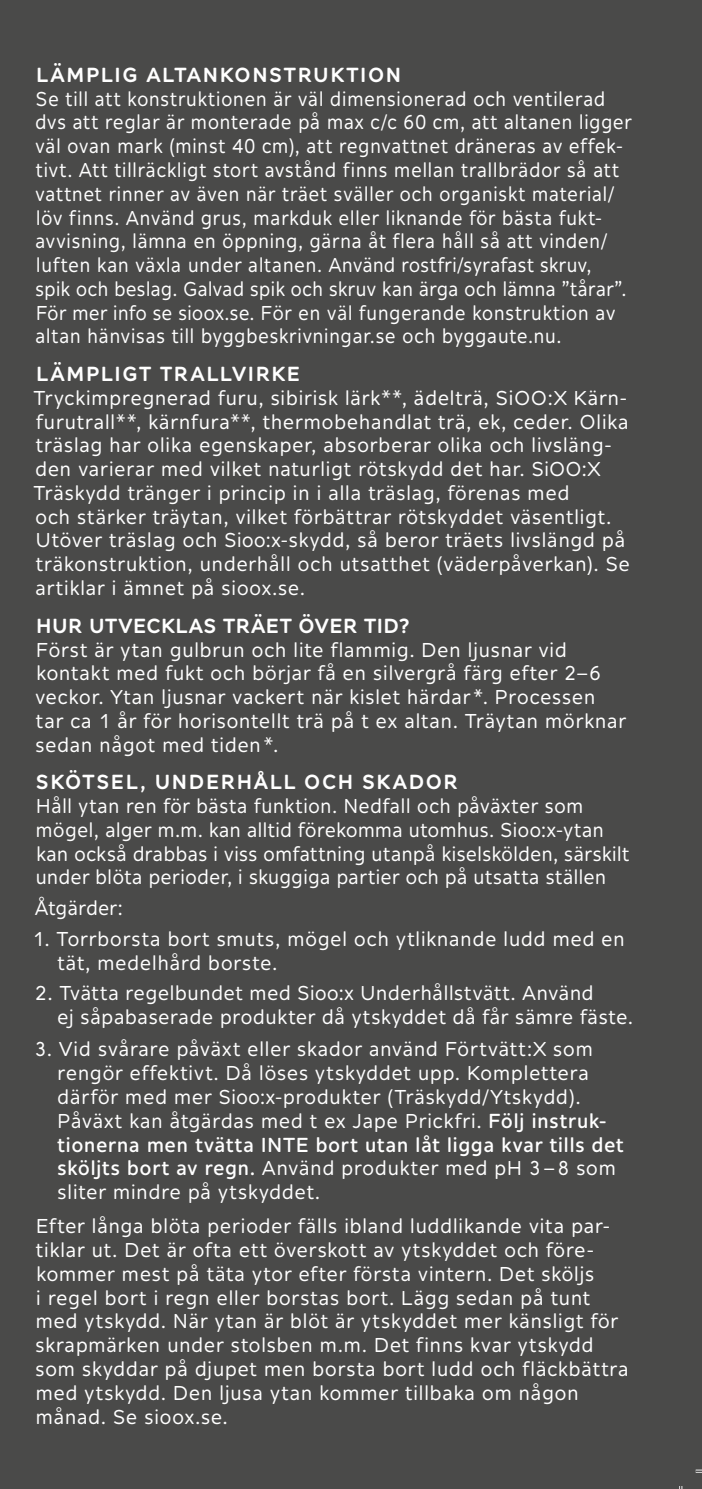
<style>
.page{position:relative;width:702px;height:1489px;background:#fff}
.page>*{position:absolute;margin:0;border:0;box-sizing:border-box;transform-origin:0 0}
.t1{font:19.75px/23.8px "Alleyn";letter-spacing:.015em;color:#fff}
.t2{font:19.75px/23.8px "Alleyn";letter-spacing:.015em;color:#fff;scale:.92 1}
.t3{font:19.75px/23.8px "Alleyn";letter-spacing:-.005em;color:#fff;scale:.95 1}
.t4{font:600 19.75px "Alleyn";letter-spacing:.08em;color:#fff}
.t5{font:600 19.75px "Alleyn";letter-spacing:.025em;color:#fff}
.t6{font:19.75px "Alleyn";letter-spacing:-.01em;color:#fff;scale:.95 1}
.s1{font-weight:500}
</style>
<div class="page">
<div style="left:0;top:0;width:701px;height:1488px;background:#4a4a49"></div>
<svg style="left:695px;top:1469px;width:7px;height:3px"></svg>
<p class="t4" style="left:36px;top:63px;width:366px">LÄMPLIG ALTANKONSTRUKTION</p>
<p class="t2" style="left:35px;top:86px;width:650px">Se till att konstruktionen är väl dimensionerad och ventilerad dvs att reglar är monterade på max c/c 60 cm, att altanen ligger väl ovan mark (minst 40 cm), att regnvattnet dräneras av effek&shy;tivt. Att tillräckligt stort avstånd finns mellan trallbrädor så att vattnet rinner av även när träet sväller och organiskt material/ löv finns. Använd grus, markduk eller liknande för bästa fukt&shy;avvisning, lämna en öppning, gärna åt flera håll så att vinden/ luften kan växla under altanen. Använd rostfri/syrafast skruv,<br>spik och beslag. Galvad spik och skruv kan ärga och lämna ”tårar”.<br>För mer info se sioox.se. För en väl fungerande konstruktion av altan hänvisas till byggbeskrivningar.se och byggaute.nu.</p>
<p class="t4" style="left:36px;top:362px;width:265px">LÄMPLIGT TRALLVIRKE</p>
<p class="t1" style="left:34px;top:385px;width:598px">Tryckimpregnerad furu, sibirisk lärk**, ädelträ, SiOO:X Kärn&shy;furutrall**, kärnfura**, thermobehandlat trä, ek, ceder. Olika träslag har olika egenskaper, absorberar olika och livsläng&shy;den varierar med vilket naturligt rötskydd det har. SiOO:X Träskydd tränger i princip in i alla träslag, förenas med<br>och stärker träytan, vilket förbättrar rötskyddet väsentligt.<br>Utöver träslag och Sioo:x-skydd, så beror träets livslängd på träkonstruktion, underhåll och utsatthet (väderpåverkan). Se artiklar i ämnet på sioox.se.</p>
<p class="t5" style="left:36px;top:613px;width:375px">HUR UTVECKLAS TRÄET ÖVER TID?</p>
<p class="t1" style="left:35px;top:637px;width:592px">Först är ytan gulbrun och lite flammig. Den ljusnar vid kontakt med fukt och börjar få en silvergrå färg efter 2–6 veckor. Ytan ljusnar vackert när kislet härdar*. Processen tar ca 1 år för horisontellt trä på t ex altan. Träytan mörknar sedan något med tiden*.</p>
<p class="t4" style="left:36px;top:770px;width:423px">SKÖTSEL, UNDERHÅLL OCH SKADOR</p>
<p class="t3" style="left:35px;top:793px;width:627px">Håll ytan ren för bästa funktion. Nedfall och påväxter som mögel, alger m.m. kan alltid förekomma utomhus. Sioo:x-ytan kan också drabbas i viss omfattning utanpå kiselskölden, särskilt under blöta perioder, i skuggiga partier och på utsatta ställen</p>
<p class="t6" style="left:35px;top:896px;width:95px">Åtgärder:</p>
<p class="t1" style="left:57px;top:926px;width:569px;text-indent:-25px">1. Torrborsta bort smuts, mögel och ytliknande ludd med en tät, medelhård borste.</p>
<p class="t1" style="left:57px;top:981px;width:577px;text-indent:-22px">2. Tvätta regelbundet med Sioo:x Underhållstvätt. Använd<br>ej såpabaserade produkter då ytskyddet då får sämre fäste.</p>
<p class="t1" style="left:57px;top:1037px;width:568px;text-indent:-23px">3. Vid svårare påväxt eller skador använd Förtvätt:X som rengör effektivt. Då löses ytskyddet upp. Komplettera därför med mer Sioo:x-produkter (Träskydd/Ytskydd).<br>Påväxt kan åtgärdas med t ex Jape Prickfri. <span class="s1">Följ instruk&shy;tionerna men tvätta INTE bort utan låt ligga kvar tills det sköljts bort av regn.</span> Använd produkter med pH 3–8 som sliter mindre på ytskyddet.</p>
<p class="t1" style="left:35px;top:1213px;width:595px">Efter långa blöta perioder fälls ibland luddlikande vita par&shy;tiklar ut. Det är ofta ett överskott av ytskyddet och före&shy;kommer mest på täta ytor efter första vintern. Det sköljs<br>i regel bort i regn eller borstas bort. Lägg sedan på tunt med ytskydd. När ytan är blöt är ytskyddet mer känsligt för skrapmärken under stolsben m.m. Det finns kvar ytskydd som skyddar på djupet men borsta bort ludd och fläckbättra med ytskydd. Den ljusa ytan kommer tillbaka om någon månad. Se sioox.se.</p>
</div>
